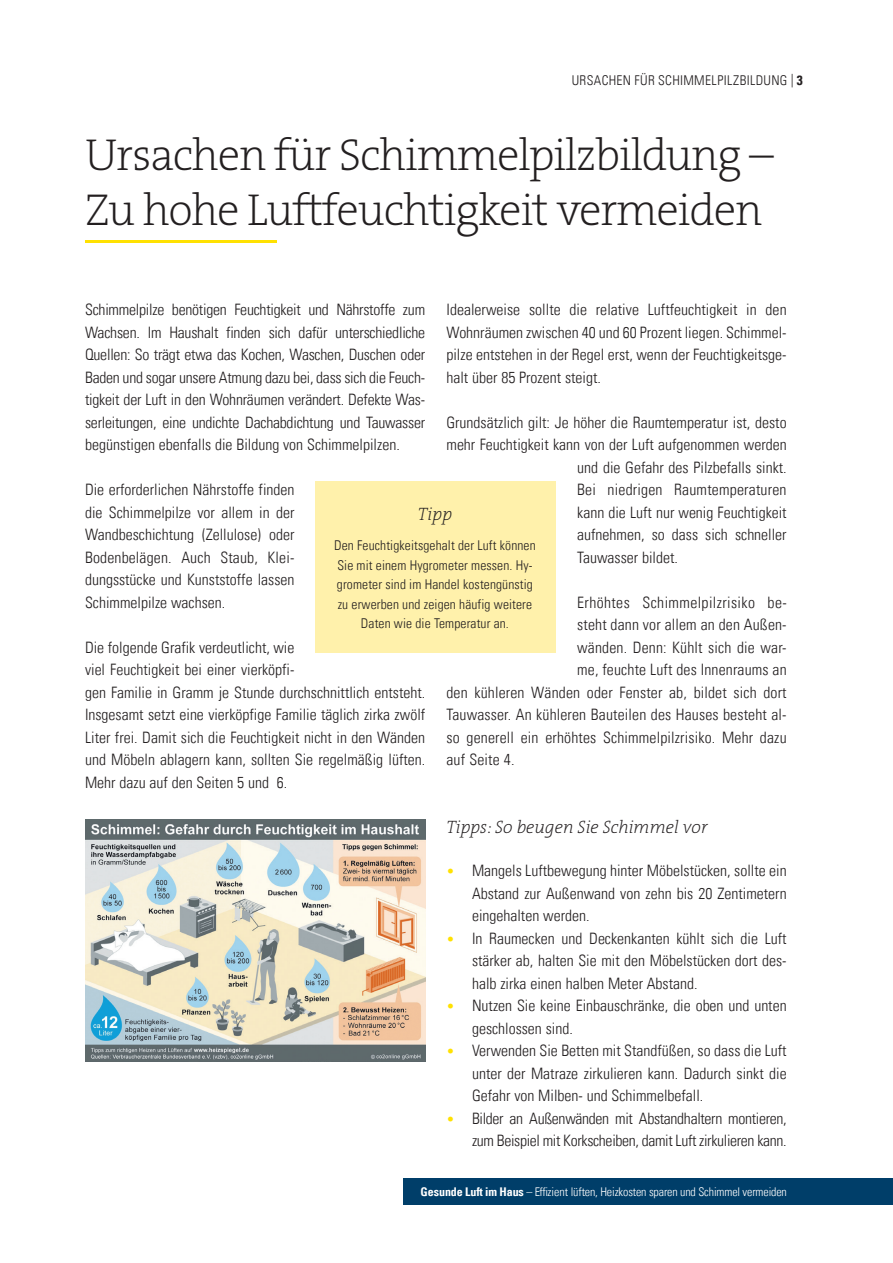
<style>
.page{position:relative;width:893px;height:1263px;background:#fff}
.page>*{position:absolute;margin:0;border:0;box-sizing:border-box;transform-origin:0 0}
.t1{font:45px/55.5px "The Serif HP2 Ex Lig";letter-spacing:-.025em;color:#231f20}
.t2{font:18px "The Serif HP2 Ex Lig IT";color:#231f20}
.t3{font:300 condensed 15.75px/22.5px "Univers LT";color:#231f20;text-align:justify}
.t4{font:300 condensed 15.75px/22.5px "Univers LT";letter-spacing:-.02em;color:#231f20;text-align:right}
.t5{font:300 condensed 15.75px "Univers LT";letter-spacing:.025em;color:#231f20}
.t6{font:300 condensed 13.5px/19.5px "Univers LT";letter-spacing:.01em;color:#231f20;text-align:center}
.t7{font:300 condensed 12px "Univers LT";letter-spacing:-.01em;color:#fff}
.s1{font-weight:700}
.s2{font-size:13.5px;color:#ffe101}
</style>
<div class="page">
<div style="left:404px;top:1178px;width:489px;height:26px;background:#003e69"></div>
<hr style="left:85px;top:241px;width:192px;height:2px;background:#ffe101">
<div style="left:316px;top:481px;width:240px;height:171px;background:#fff1ab"></div>
<img style="left:85px;top:820px;width:340px;height:241px">
<p class="t6" style="left:572px;top:71px;width:233px">URSACHEN FÜR SCHIMMELPILZBILDUNG | <span class="s1">3</span></p>
<h1 class="t1" style="left:85px;top:127px;width:690px">Ursachen für Schimmelpilzbildung –<br>Zu hohe Luftfeuchtigkeit vermeiden</h1>
<p class="t3" style="left:85px;top:298px;width:342px">Schimmelpilze benötigen Feuchtigkeit und Nährstoffe zum Wachsen. Im Haushalt finden sich dafür unterschiedliche Quellen: So trägt etwa das Kochen, Waschen, Duschen oder Baden und sogar unsere Atmung dazu bei, dass sich die Feuch&shy;tigkeit der Luft in den Wohnräumen verändert. Defekte Was&shy;serleitungen, eine undichte Dachabdichtung und Tauwasser begünstigen ebenfalls die Bildung von Schimmelpilzen.</p>
<p class="t3" style="left:85px;top:478px;width:211px">Die erforderlichen Nährstoffe finden die Schimmelpilze vor allem in der Wandbeschichtung (Zellulose) oder Bodenbelägen. Auch Staub, Klei&shy;dungsstücke und Kunststoffe lassen Schimmelpilze wachsen.</p>
<p class="t3" style="left:85px;top:636px;width:342px;text-align:left">Die folgende Grafik verdeutlicht, wie<br>viel Feuchtigkeit bei einer vierköpfi-<br>gen Familie in Gramm je Stunde durchschnittlich entsteht.<br>Insgesamt setzt eine vierköpfige Familie täglich zirka zwölf Liter frei. Damit sich die Feuchtigkeit nicht in den Wänden und Möbeln ablagern kann, sollten Sie regelmäßig lüften.<br>Mehr dazu auf den Seiten 5 und 6.</p>
<p class="t3" style="left:446px;top:298px;width:342px">Idealerweise sollte die relative Luftfeuchtigkeit in den Wohnräumen zwischen 40 und 60 Prozent liegen. Schimmel&shy;pilze entstehen in der Regel erst, wenn der Feuchtigkeitsge&shy;halt über 85 Prozent steigt.</p>
<p class="t3" style="left:446px;top:411px;width:342px">Grundsätzlich gilt: Je höher die Raumtemperatur ist, desto</p>
<p class="t3" style="left:446px;top:433px;width:342px">mehr Feuchtigkeit kann von der Luft aufgenommen werden</p>
<p class="t3" style="left:577px;top:456px;width:211px">und die Gefahr des Pilzbefalls sinkt.</p>
<p class="t3" style="left:577px;top:478px;width:211px">Bei niedrigen Raumtemperaturen</p>
<p class="t3" style="left:577px;top:501px;width:211px">kann die Luft nur wenig Feuchtigkeit</p>
<p class="t3" style="left:577px;top:523px;width:211px">aufnehmen, so dass sich schneller</p>
<p class="t3" style="left:577px;top:546px;width:102px">Tauwasser bildet.</p>
<p class="t5" style="left:577px;top:593px;width:211px">Erhöhtes Schimmelpilzrisiko be-</p>
<p class="t3" style="left:577px;top:613px;width:211px">steht dann vor allem an den Außen-</p>
<p class="t3" style="left:577px;top:636px;width:211px">wänden. Denn: Kühlt sich die war-</p>
<p class="t3" style="left:577px;top:658px;width:211px">me, feuchte Luft des Innenraums an</p>
<p class="t3" style="left:446px;top:681px;width:342px">den kühleren Wänden oder Fenster ab, bildet sich dort</p>
<p class="t3" style="left:446px;top:703px;width:342px">Tauwasser. An kühleren Bauteilen des Hauses besteht al-</p>
<p class="t3" style="left:446px;top:726px;width:342px">so generell ein erhöhtes Schimmelpilzrisiko. Mehr dazu</p>
<p class="t3" style="left:446px;top:748px;width:70px">auf Seite 4.</p>
<p class="t2" style="left:418px;top:502px;width:36px">Tipp</p>
<p class="t6" style="left:334px;top:536px;width:203px">Den Feuchtigkeitsgehalt der Luft können Sie mit einem Hygrometer messen. Hy&shy;grometer sind im Handel kostengünstig zu erwerben und zeigen häufig weitere Daten wie die Temperatur an.</p>
<p class="t2" style="left:446px;top:815px;width:262px">Tipps: So beugen Sie Schimmel vor</p>
<p class="t3" style="left:472px;top:859px;width:316px;text-indent:-26px"><span class="s2">•</span> Mangels Luftbewegung hinter Möbelstücken, sollte ein Abstand zur Außenwand von zehn bis 20 Zentimetern eingehalten werden.</p>
<p class="t3" style="left:472px;top:927px;width:316px;text-indent:-26px"><span class="s2">•</span> In Raumecken und Deckenkanten kühlt sich die Luft stärker ab, halten Sie mit den Möbelstücken dort des&shy;halb zirka einen halben Meter Abstand.</p>
<p class="t3" style="left:472px;top:994px;width:316px;text-indent:-26px"><span class="s2">•</span> Nutzen Sie keine Einbauschränke, die oben und unten geschlossen sind.</p>
<p class="t3" style="left:472px;top:1039px;width:316px;text-indent:-26px"><span class="s2">•</span> Verwenden Sie Betten mit Standfüßen, so dass die Luft unter der Matraze zirkulieren kann. Dadurch sinkt die Gefahr von Milben- und Schimmelbefall.</p>
<p class="t4" style="left:446px;top:1107px;width:342px"><span class="s2">•</span> Bilder an Außenwänden mit Abstandhaltern montieren, zum Beispiel mit Korkscheiben, damit Luft zirkulieren kann.</p>
<p class="t7" style="left:420px;top:1184px;width:368px"><span class="s1">Gesunde Luft im Haus</span> – Effi zient lüften, Heizkosten sparen und Schimmel vermeiden</p>
</div>
